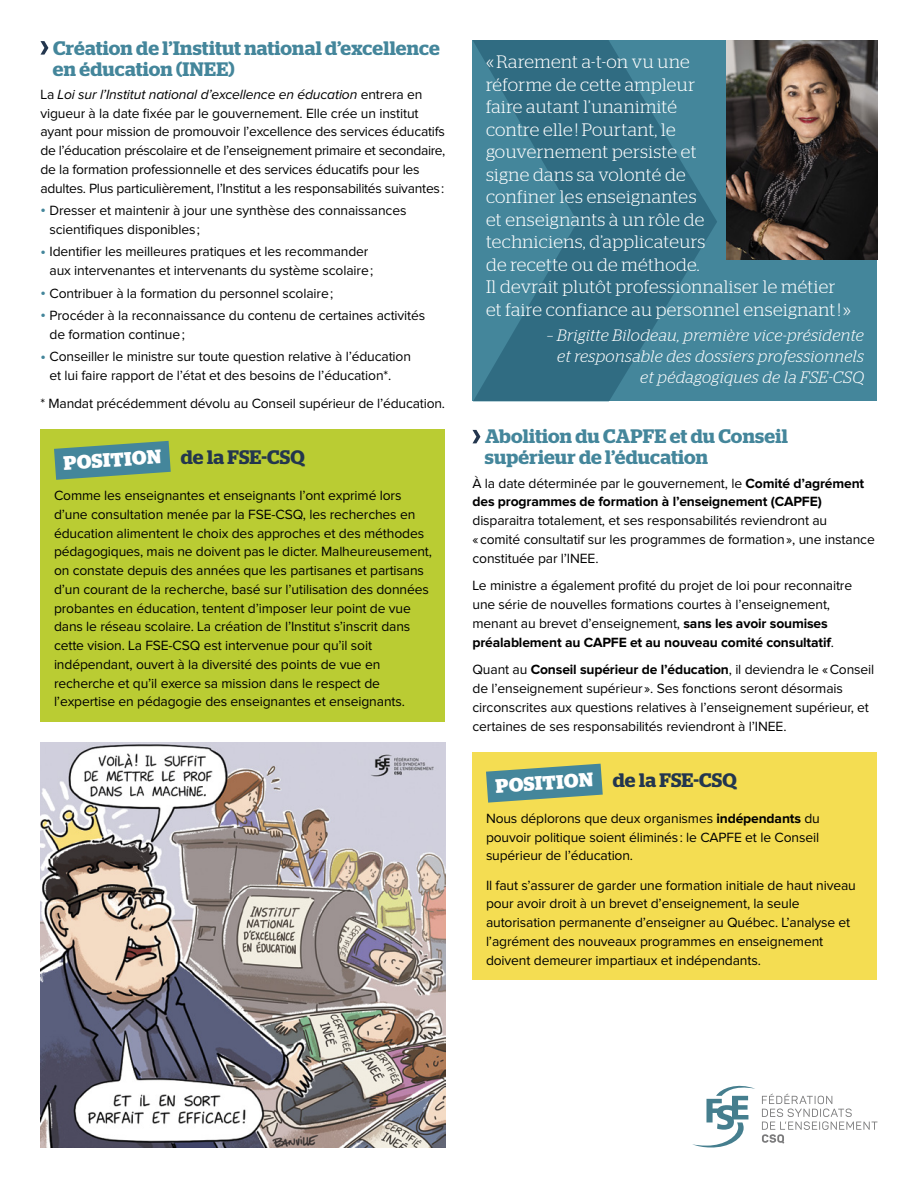
<style>
.page{position:relative;width:918px;height:1188px;background:#fff}
.page>*{position:absolute;margin:0;border:0;box-sizing:border-box;transform-origin:0 0}
.t1{font:600 19.5px/21px "Stag";letter-spacing:.01em;color:#44869b}
.t2{font:600 19.5px "Stag";letter-spacing:.005em;color:#23364e}
.t3{font:700 19.5px "Stag";color:#fff}
.t4{font:300 18px/22.5px "Stag";letter-spacing:.025em;color:#fff}
.t5{font:italic 300 16.5px/21px "Stag";letter-spacing:.025em;color:#fff;text-align:right}
.t6{font:13.8px/18.8px "Proxima Nova";letter-spacing:-.01em;color:#000}
.t7{font:700 13.8px/18.8px "Proxima Nova";letter-spacing:-.01em;color:#000}
.s1{font-style:italic}
.s2{font-weight:600;font-size:15.3px;color:#44869b}
.s3{font-weight:400}
.s4{font-weight:700}
</style>
<div class="page">
<svg style="left:40px;top:41px;width:8px;height:14px"></svg>
<div style="left:40px;top:429px;width:406px;height:292px;background:#bacc33"></div>
<svg style="left:54px;top:441px;width:117px;height:39px"></svg>
<img style="left:40px;top:742px;width:405px;height:405px">
<div style="left:472px;top:40px;width:406px;height:361px;background:#44869b"></div>
<svg style="left:473px;top:40px;width:244px;height:361px;fill:#306c82"></svg>
<img style="left:726px;top:40px;width:152px;height:220px">
<svg style="left:472px;top:430px;width:8px;height:13px"></svg>
<div style="left:472px;top:752px;width:406px;height:228px;background:#f4dd52"></div>
<svg style="left:486px;top:764px;width:117px;height:39px"></svg>
<svg style="left:762px;top:1094px;width:116px;height:50px"></svg>
<svg style="left:692px;top:1086px;width:63px;height:62px"></svg>
<h1 class="t1" style="left:53px;top:37px;width:388px">Création de l’Institut national d’excellence en éducation (INEE)</h1>
<p class="t6" style="left:40px;top:85px;width:406px">La <span class="s1">Loi sur l’Institut national d’excellence en éducation</span> entrera en vigueur à la date fixée par le gouvernement. Elle crée un institut ayant pour mission de promouvoir l’excellence des services éducatifs de l’éducation préscolaire et de l’enseignement primaire et secondaire, de la formation professionnelle et des services éducatifs pour les adultes. Plus particulièrement, l’Institut a les responsabilités suivantes:</p>
<p class="t6" style="left:50px;top:202px;width:359px;text-indent:-9px"><span class="s2">•</span> Dresser et maintenir à jour une synthèse des connaissances scientifiques disponibles;</p>
<p class="t6" style="left:50px;top:243px;width:325px;text-indent:-9px"><span class="s2">•</span> Identifier les meilleures pratiques et les recommander aux intervenantes et intervenants du système scolaire;</p>
<p class="t6" style="left:40px;top:284px;width:294px"><span class="s2">•</span> Contribuer à la formation du personnel scolaire;</p>
<p class="t6" style="left:50px;top:307px;width:377px;text-indent:-9px"><span class="s2">•</span> Procéder à la reconnaissance du contenu de certaines activités de formation continue;</p>
<p class="t6" style="left:50px;top:348px;width:363px;text-indent:-9px"><span class="s2">•</span> Conseiller le ministre sur toute question relative à l’éducation et lui faire rapport de l’état et des besoins de l’éducation*.</p>
<p class="t6" style="left:40px;top:394px;width:406px">* Mandat précédemment dévolu au Conseil supérieur de l’éducation.</p>
<h1 class="t3" style="left:63px;top:452px;width:99px;rotate:-4deg">POSITION</h1>
<h1 class="t2" style="left:181px;top:446px;width:126px">de la FSE-CSQ</h1>
<p class="t6" style="left:54px;top:487px;width:380px">Comme les enseignantes et enseignants l’ont exprimé lors d’une consultation menée par la FSE‑CSQ, les recherches en éducation alimentent le choix des approches et des méthodes pédagogiques, mais ne doivent pas le dicter. Malheureusement, on constate depuis des années que les partisanes et partisans d’un courant de la recherche, basé sur l’utilisation des données probantes en éducation, tentent d’imposer leur point de vue dans le réseau scolaire. La création de l’Institut s’inscrit dans cette vision. La FSE-CSQ est intervenue pour qu’il soit indépendant, ouvert à la diversité des points de vue en recherche et qu’il exerce sa mission dans le respect de l’expertise en pédagogie des enseignantes et enseignants.</p>
<p class="t4" style="left:486px;top:51px;width:367px">« Rarement a-t-on vu une<br>réforme de cette ampleur<br>faire autant l’unanimité<br>contre elle ! Pourtant, le<br>gouvernement persiste et<br>signe dans sa volonté de<br>confiner les enseignantes<br>et enseignants à un rôle de<br>techniciens, d’applicateurs<br>de recette ou de méthode.<br>Il devrait plutôt professionnaliser le métier et faire confiance au personnel enseignant ! »</p>
<p class="t5" style="left:547px;top:325px;width:319px">– Brigitte Bilodeau, première vice‑présidente et responsable des dossiers professionnels et pédagogiques de la FSE-CSQ</p>
<h1 class="t1" style="left:485px;top:426px;width:304px">Abolition du CAPFE et du Conseil supérieur de l’éducation</h1>
<p class="t7" style="left:472px;top:474px;width:393px"><span class="s3">À la date déterminée par le gouvernement, le</span> Comité d’agrément des programmes de formation à l’enseignement (CAPFE)</p>
<p class="t6" style="left:472px;top:512px;width:404px">disparaitra totalement, et ses responsabilités reviendront au «comité consultatif sur les programmes de formation», une instance constituée par l’INEE.</p>
<p class="t6" style="left:472px;top:577px;width:381px">Le ministre a également profité du projet de loi pour reconnaitre une série de nouvelles formations courtes à l’enseignement, menant au brevet d’enseignement, <span class="s4">sans les avoir soumises préalablement au CAPFE et au nouveau comité consultatif</span>.</p>
<p class="t6" style="left:472px;top:661px;width:403px">Quant au <span class="s4">Conseil supérieur de l’éducation</span>, il deviendra le «Conseil de l’enseignement supérieur». Ses fonctions seront désormais circonscrites aux questions relatives à l’enseignement supérieur, et certaines de ses responsabilités reviendront à l’INEE.</p>
<h1 class="t3" style="left:495px;top:775px;width:99px;rotate:-4deg">POSITION</h1>
<h1 class="t2" style="left:613px;top:769px;width:126px">de la FSE-CSQ</h1>
<p class="t6" style="left:486px;top:809px;width:335px;text-align:justify">Nous déplorons que deux organismes <span class="s4">indépendants</span> du pouvoir politique soient éliminés: le CAPFE et le Conseil supérieur de l’éducation.</p>
<p class="t6" style="left:486px;top:876px;width:371px">Il faut s’assurer de garder une formation initiale de haut niveau pour avoir droit à un brevet d’enseignement, la seule autorisation permanente d’enseigner au Québec. L’analyse et l’agrément des nouveaux programmes en enseignement doivent demeurer impartiaux et indépendants.</p>
</div>
